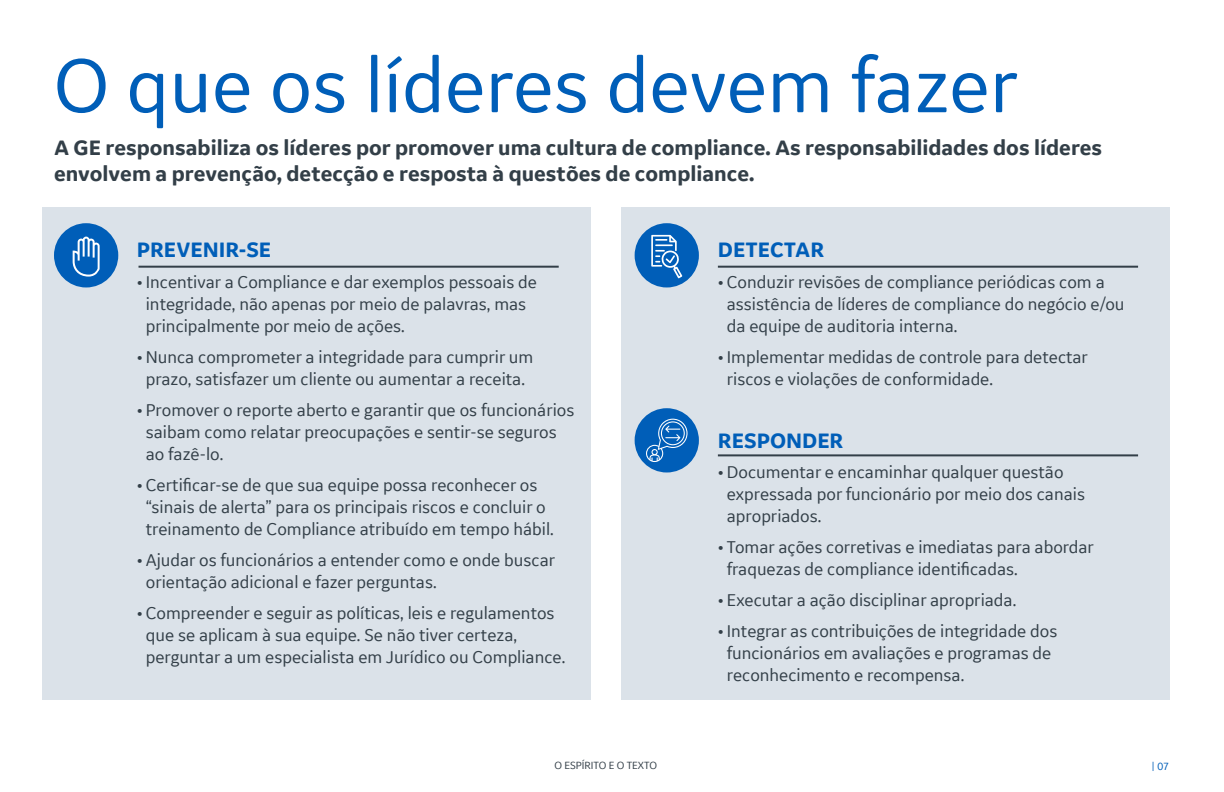
<style>
.page{position:relative;width:1224px;height:792px;background:#fff}
.page>*{position:absolute;margin:0;border:0;box-sizing:border-box;transform-origin:0 0}
.t1{font:80px "GE Inspira Sans";color:#005eb8}
.t2{font:700 22px/26.4px "GE Inspira Sans";color:#333f48}
.t3{font:700 22px "GE Inspira Sans";color:#005eb8}
.t4{font:18px/22px "GE Inspira Sans";color:#333f48}
.t5{font:11px "GE Inspira Sans";color:#333f48}
.t6{font:11px "GE Inspira Sans";color:#005eb8}
</style>
<div class="page">
<div style="left:42px;top:207px;width:549px;height:492px;background:#dbe2e9"></div>
<div style="left:622px;top:207px;width:548px;height:492px;background:#dbe2e9"></div>
<div style="left:54px;top:223px;width:64px;height:64px;background:#005eb8;border-radius:50%"></div>
<div style="left:635px;top:223px;width:64px;height:64px;background:#005eb8;border-radius:50%"></div>
<div style="left:635px;top:408px;width:64px;height:64px;background:#005eb8;border-radius:50%"></div>
<hr style="left:139px;top:266px;width:420px;height:2px;background:#333f48">
<hr style="left:718px;top:266px;width:420px;height:2px;background:#333f48">
<hr style="left:718px;top:454px;width:420px;height:2px;background:#333f48">
<svg style="left:651px;top:235px;width:31px;height:43px"></svg>
<svg style="left:73px;top:237px;width:27px;height:40px"></svg>
<svg style="left:646px;top:419px;width:42px;height:43px"></svg>
<h1 class="t1" style="left:54px;top:36px;width:966px">O que os líderes devem fazer</h1>
<p class="t2" style="left:54px;top:134px;width:1050px">A GE responsabiliza os líderes por promover uma cultura de compliance. As responsabilidades dos líderes envolvem a prevenção, detecção e resposta à questões de compliance.</p>
<p class="t3" style="left:137px;top:236px;width:136px">PREVENIR-SE</p>
<p class="t4" style="left:146px;top:271px;width:393px;text-indent:-9px">• Incentivar a Compliance e dar exemplos pessoais de integridade, não apenas por meio de palavras, mas principalmente por meio de ações.</p>
<p class="t4" style="left:137px;top:346px;width:398px;text-align:center">• Nunca comprometer a integridade para cumprir um prazo, satisfazer um cliente ou aumentar a receita.</p>
<p class="t4" style="left:146px;top:399px;width:430px;text-indent:-9px">• Promover o reporte aberto e garantir que os funcionários saibam como relatar preocupações e sentir-se seguros ao fazê-lo.</p>
<p class="t4" style="left:146px;top:474px;width:410px;text-indent:-9px">• Certificar-se de que sua equipe possa reconhecer os “sinais de alerta” para os principais riscos e concluir o treinamento de Compliance atribuído em tempo hábil.</p>
<p class="t4" style="left:146px;top:548px;width:411px;text-indent:-9px">• Ajudar os funcionários a entender como e onde buscar orientação adicional e fazer perguntas.</p>
<p class="t4" style="left:146px;top:601px;width:421px;text-indent:-9px">• Compreender e seguir as políticas, leis e regulamentos que se aplicam à sua equipe. Se não tiver certeza, perguntar a um especialista em Jurídico ou Compliance.</p>
<p class="t3" style="left:718px;top:236px;width:108px">DETECTAR</p>
<p class="t4" style="left:727px;top:271px;width:399px;text-indent:-9px">• Conduzir revisões de compliance periódicas com a assistência de líderes de compliance do negócio e/ou da equipe de auditoria interna.</p>
<p class="t4" style="left:727px;top:346px;width:363px;text-indent:-9px">• Implementar medidas de controle para detectar riscos e violações de conformidade.</p>
<p class="t3" style="left:718px;top:427px;width:127px">RESPONDER</p>
<p class="t4" style="left:727px;top:461px;width:360px;text-indent:-9px">• Documentar e encaminhar qualquer questão expressada por funcionário por meio dos canais apropriados.</p>
<p class="t4" style="left:727px;top:536px;width:369px;text-indent:-9px">• Tomar ações corretivas e imediatas para abordar fraquezas de compliance identificadas.</p>
<p class="t4" style="left:718px;top:589px;width:300px">• Executar a ação disciplinar apropriada.</p>
<p class="t4" style="left:727px;top:620px;width:332px;text-indent:-9px">• Integrar as contribuições de integridade dos funcionários em avaliações e programas de reconhecimento e recompensa.</p>
<p class="t5" style="left:554px;top:759px;width:104px">O ESPÍRITO E O TEXTO</p>
<p class="t6" style="left:1152px;top:760px;width:19px">| 07</p>
</div>
